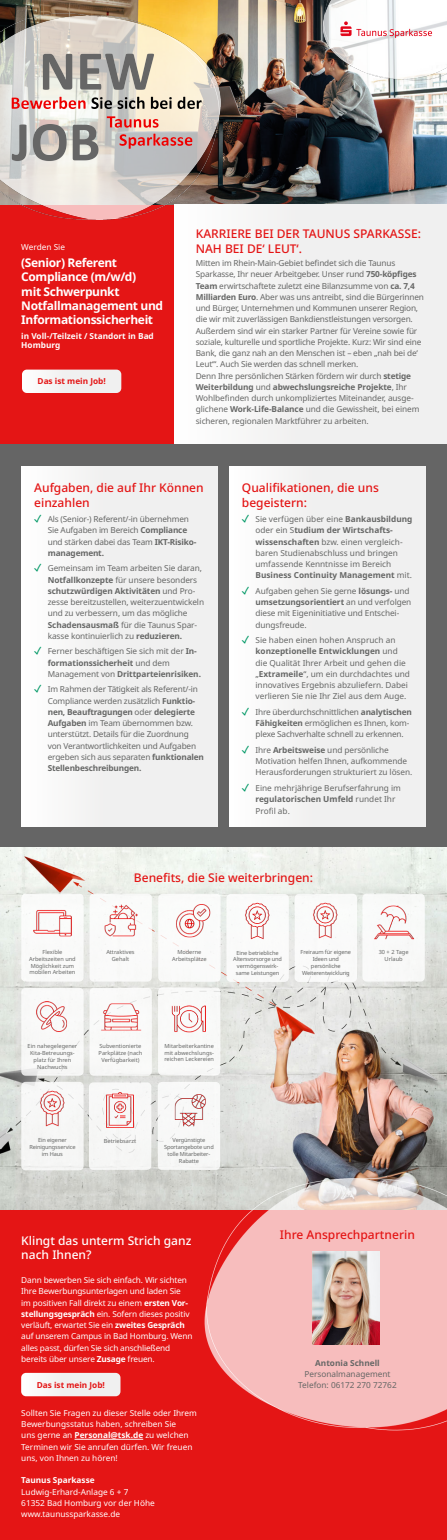
<style>
.page{position:relative;width:447px;height:1540px;background:#fff}
.page>*{position:absolute;margin:0;border:0;box-sizing:border-box;transform-origin:0 0}
.t1{font:500 12px/14.4px "Noto Sans";color:#e41515}
.t2{font:700 12px/14.4px "Noto Sans";letter-spacing:-.03em;color:#fff}
.t3{font:500 12px/14.4px "Noto Sans";color:#fff}
.t4{font:8.25px/11.2px "Noto Sans";letter-spacing:-.02em;color:#666766}
.t5{font:8.25px/11.2px "Noto Sans";letter-spacing:-.015em;color:#fff}
.t6{font:8.25px/11.2px "Noto Sans";color:#666766}
.t7{font:700 8.25px/9.9px "Noto Sans";color:#fff}
.t8{font:700 8.25px "Noto Sans";color:#e41515}
.t9{font:700 8.25px "Noto Sans";color:#666766}
.t10{font:5.62px/6.8px "Noto Sans";color:#666766;text-align:center}
.t11{font:5.62px/6.8px "Noto Sans";letter-spacing:-.02em;color:#666766;text-align:center}
.s1{font-weight:700}
</style>
<div class="page">
<div style="left:0;top:204px;width:174px;height:241px;background:#e41515"></div>
<img style="left:0;top:0;width:446px;height:204px">
<img style="left:0;top:13px;width:220px;height:206px">
<img style="left:314px;top:0;width:132px;height:88px">
<div style="left:174px;top:204px;width:272px;height:241px;background:linear-gradient(to right,#fbfbfa,#ececec)"></div>
<div style="left:0;top:445px;width:446px;height:403px;background:#656565"></div>
<svg style="left:22px;top:369px;width:99px;height:24px;background:#f2ebeb"></svg>
<div style="left:21px;top:466px;width:196px;height:360px;background:linear-gradient(to right,#fafafa,#ececec)"></div>
<div style="left:230px;top:466px;width:195px;height:360px;background:linear-gradient(to right,#fafafa,#ececec)"></div>
<img style="left:0;top:847px;width:446px;height:363px">
<div style="left:21px;top:893px;width:63px;height:88px;background:#fff;border-radius:4px"></div>
<img style="left:33px;top:909px;width:39px;height:28px">
<div style="left:89px;top:893px;width:63px;height:88px;background:#fff;border-radius:4px"></div>
<img style="left:98px;top:900px;width:45px;height:38px">
<div style="left:158px;top:893px;width:62px;height:88px;background:#fff;border-radius:4px"></div>
<img style="left:175px;top:904px;width:36px;height:34px">
<div style="left:226px;top:894px;width:62px;height:87px;background:#fff;border-radius:4px"></div>
<img style="left:245px;top:902px;width:25px;height:38px">
<div style="left:21px;top:1081px;width:63px;height:89px;background:#f6f6f5;border-radius:4px"></div>
<img style="left:30px;top:1088px;width:44px;height:39px">
<div style="left:362px;top:893px;width:62px;height:88px;background:#f8f9f8;border-radius:4px"></div>
<img style="left:374px;top:905px;width:40px;height:35px">
<div style="left:21px;top:987px;width:63px;height:88px;background:#f8f8f8;border-radius:4px"></div>
<img style="left:36px;top:1001px;width:31px;height:31px">
<div style="left:89px;top:987px;width:63px;height:88px;background:#f9f9f8;border-radius:4px"></div>
<img style="left:98px;top:1000px;width:44px;height:31px">
<div style="left:158px;top:987px;width:62px;height:88px;background:#f9f9f8;border-radius:4px"></div>
<img style="left:171px;top:1005px;width:35px;height:28px">
<div style="left:89px;top:1082px;width:62px;height:87px;background:#f6f7f6;border-radius:4px"></div>
<img style="left:98px;top:1089px;width:44px;height:41px">
<div style="left:158px;top:1081px;width:62px;height:88px;background:#f7f8f7;border-radius:4px"></div>
<img style="left:167px;top:1088px;width:39px;height:39px">
<div style="left:0;top:1210px;width:446px;height:329px;background:#e41515"></div>
<img style="left:160px;top:1163px;width:286px;height:268px">
<img style="left:312px;top:1251px;width:67px;height:92px">
<svg style="left:21px;top:1372px;width:99px;height:24px;background:#f2e9e9"></svg>
<hr style="left:74px;top:1438px;width:69px;height:1px;background:#fff">
<div style="left:294px;top:893px;width:63px;height:88px;background:#fff;border-radius:4px"></div>
<img style="left:313px;top:902px;width:25px;height:37px">
<svg style="left:34px;top:514px;width:7px;height:8px"></svg>
<svg style="left:34px;top:564px;width:7px;height:8px"></svg>
<svg style="left:34px;top:647px;width:7px;height:8px"></svg>
<svg style="left:34px;top:685px;width:7px;height:8px"></svg>
<svg style="left:242px;top:514px;width:7px;height:8px"></svg>
<svg style="left:242px;top:586px;width:7px;height:8px"></svg>
<svg style="left:242px;top:635px;width:7px;height:8px"></svg>
<svg style="left:242px;top:707px;width:7px;height:8px"></svg>
<svg style="left:242px;top:745px;width:7px;height:8px"></svg>
<svg style="left:242px;top:783px;width:7px;height:8px"></svg>
<p class="t5" style="left:21px;top:242px;width:45px">Werden Sie</p>
<h1 class="t2" style="left:21px;top:255px;width:143px">(Senior) Referent<br>Compliance (m/w/d)<br>mit Schwerpunkt<br>Notfallmanagement und<br>Informationssicherheit</h1>
<p class="t7" style="left:21px;top:331px;width:134px">in Voll-/Teilzeit / Standort in Bad<br>Homburg</p>
<p class="t8" style="left:38px;top:376px;width:70px">Das ist mein Job!</p>
<h1 class="t1" style="left:196px;top:227px;width:226px">KARRIERE BEI DER TAUNUS SPARKASSE:<br>NAH BEI DE‘ LEUT‘.</h1>
<p class="t4" style="left:196px;top:257px;width:230px">Mitten im Rhein-Main-Gebiet befindet sich die Taunus Sparkasse, Ihr neuer Arbeitgeber. Unser rund <span class="s1">750-köpfiges Team</span> erwirtschaftete zuletzt eine Bilanzsumme von <span class="s1">ca. 7,4<br>Milliarden Euro</span>. Aber was uns antreibt, sind die Bürgerinnen und Bürger, Unternehmen und Kommunen unserer Region, die wir mit zuverlässigen Bankdienstleistungen versorgen.<br>Außerdem sind wir ein starker Partner für Vereine sowie für soziale, kulturelle und sportliche Projekte. Kurz: Wir sind eine Bank, die ganz nah an den Menschen ist – eben „nah bei de‘ Leut‘“. Auch Sie werden das schnell merken.<br>Denn Ihre persönlichen Stärken fördern wir durch <span class="s1">stetige Weiterbildung</span> und <span class="s1">abwechslungsreiche Projekte</span>, Ihr Wohlbefinden durch unkompliziertes Miteinander, ausge&shy;glichene <span class="s1">Work-Life-Balance</span> und die Gewissheit, bei einem sicheren, regionalen Marktführer zu arbeiten.</p>
<h1 class="t1" style="left:34px;top:481px;width:171px">Aufgaben, die auf Ihr Können einzahlen</h1>
<p class="t4" style="left:48px;top:513px;width:150px">Als (Senior-) Referent/-in übernehmen<br>Sie Aufgaben im Bereich <span class="s1">Compliance </span>und stärken dabei das Team <span class="s1">IKT-Risiko&shy;management.</span></p>
<p class="t4" style="left:48px;top:563px;width:158px">Gemeinsam im Team arbeiten Sie daran, <span class="s1">Notfallkonzepte</span> für unsere besonders <span class="s1">schutzwürdigen Aktivitäten</span> und Pro&shy;zesse bereitzustellen, weiterzuentwickeln und zu verbessern, um das mögliche <span class="s1">Schadensausmaß</span> für die Taunus Spar&shy;kasse kontinuierlich zu <span class="s1">reduzieren.</span></p>
<p class="t4" style="left:48px;top:646px;width:155px">Ferner beschäftigen Sie sich mit der <span class="s1">In&shy;formationssicherheit</span> und dem<br>Management von <span class="s1">Drittparteienrisiken.</span></p>
<p class="t4" style="left:48px;top:684px;width:158px">Im Rahmen der Tätigkeit als Referent/-in Compliance werden zusätzlich <span class="s1">Funktio&shy;nen, Beauftragungen</span> oder <span class="s1">delegierte Aufgaben</span> im Team übernommen bzw. unterstützt. Details für die Zuordnung von Verantwortlichkeiten und Aufgaben ergeben sich aus separaten <span class="s1">funktionalen Stellenbeschreibungen.</span></p>
<h1 class="t1" style="left:242px;top:481px;width:138px">Qualifikationen, die uns begeistern:</h1>
<p class="t6" style="left:255px;top:513px;width:158px">Sie verfügen über eine <span class="s1">Bankausbildung </span>oder ein S<span class="s1">tudium der Wirtschafts&shy;wissenschaften</span> bzw. einen vergleich&shy;baren Studienabschluss und bringen umfassende Kenntnisse im Bereich <span class="s1">Business Continuity Management</span> mit.</p>
<p class="t4" style="left:255px;top:585px;width:157px">Aufgaben gehen Sie gerne <span class="s1">lösungs-</span> und <span class="s1">umsetzungsorientiert</span> an und verfolgen diese mit Eigeninitiative und Entschei&shy;dungsfreude.</p>
<p class="t6" style="left:255px;top:634px;width:156px">Sie haben einen hohen Anspruch an <span class="s1">konzeptionelle Entwicklungen</span> und die Qualität Ihrer Arbeit und gehen die „<span class="s1">Extrameile</span>“, um ein durchdachtes und innovatives Ergebnis abzuliefern. Dabei verlieren Sie nie Ihr Ziel aus dem Auge.</p>
<p class="t4" style="left:255px;top:706px;width:158px">Ihre überdurchschnittlichen <span class="s1">analytischen<br>Fähigkeiten</span> ermöglichen es Ihnen, kom&shy;plexe Sachverhalte schnell zu erkennen.</p>
<p class="t4" style="left:255px;top:744px;width:158px">Ihre <span class="s1">Arbeitsweise</span> und persönliche<br>Motivation helfen Ihnen, aufkommende<br>Herausforderungen strukturiert zu lösen.</p>
<p class="t6" style="left:255px;top:782px;width:147px">Eine mehrjährige Berufserfahrung im <span class="s1">regulatorischen Umfeld</span> rundet Ihr<br>Profil ab.</p>
<h1 class="t1" style="left:134px;top:870px;width:180px">Benefits, die Sie weiterbringen:</h1>
<p class="t10" style="left:29px;top:948px;width:48px">Flexible<br>Arbeitszeiten und<br>Möglichkeit zum mobilen Arbeiten</p>
<p class="t10" style="left:106px;top:948px;width:30px">Attraktives<br>Gehalt</p>
<p class="t10" style="left:172px;top:949px;width:36px">Moderne<br>Arbeitsplätze</p>
<p class="t11" style="left:233px;top:949px;width:50px">Eine betriebliche<br>Altersvorsorge und vermögenswirk&shy;same Leistungen</p>
<p class="t11" style="left:300px;top:949px;width:52px">Freiraum für eigene<br>Ideen und persönliche<br>Weiterentwicklung</p>
<p class="t10" style="left:28px;top:1042px;width:51px">Ein nahegelegener<br>Kita-Betreuungs&shy;platz für Ihren<br>Nachwuchs</p>
<p class="t10" style="left:98px;top:1042px;width:45px">Subventionierte<br>Parkplätze (nach<br>Verfügbarkeit)</p>
<p class="t10" style="left:164px;top:1042px;width:51px;text-align:justify">Mitarbeiterkantine mit abwechslungs&shy;reichen Leckereien</p>
<p class="t11" style="left:29px;top:1136px;width:48px">Ein eigener<br>Reinigungsservice im Haus</p>
<p class="t10" style="left:104px;top:1137px;width:34px">Betriebsarzt</p>
<p class="t11" style="left:164px;top:1137px;width:51px">Vergünstigte<br>Sportangebote und tolle Mitarbeiter-<br>Rabatte</p>
<p class="t10" style="left:378px;top:948px;width:31px">30 + 2 Tage<br>Urlaub</p>
<h1 class="t3" style="left:21px;top:1233px;width:171px">Klingt das unterm Strich ganz nach Ihnen?</h1>
<p class="t5" style="left:21px;top:1274px;width:172px">Dann bewerben Sie sich einfach. Wir sichten Ihre Bewerbungsunterlagen und laden Sie im positiven Fall direkt zu einem <span class="s1">ersten Vor&shy;stellungsgespräch</span> ein. Sofern dieses positiv verläuft, erwartet Sie ein <span class="s1">zweites Gespräch </span>auf unserem Campus in Bad Homburg. Wenn alles passt, dürfen Sie sich anschließend bereits über unsere <span class="s1">Zusage</span> freuen.</p>
<h1 class="t1" style="left:280px;top:1227px;width:136px">Ihre Ansprechpartnerin</h1>
<p class="t9" style="left:315px;top:1358px;width:66px">Antonia Schnell</p>
<p class="t6" style="left:304px;top:1368px;width:88px">Personalmanagement</p>
<p class="t8" style="left:37px;top:1379px;width:70px">Das ist mein Job!</p>
<p class="t6" style="left:298px;top:1379px;width:100px">Telefon: 06172 270 72762</p>
<p class="t5" style="left:21px;top:1407px;width:177px">Sollten Sie Fragen zu dieser Stelle oder Ihrem Bewerbungsstatus haben, schreiben Sie<br>uns gerne an <span class="s1">Personal@tsk.de</span> zu welchen Terminen wir Sie anrufen dürfen. Wir freuen uns, von Ihnen zu hören!</p>
<p class="t7" style="left:21px;top:1475px;width:75px">Taunus Sparkasse</p>
<p class="t5" style="left:21px;top:1485px;width:135px">Ludwig-Erhard-Anlage 6 + 7<br>61352 Bad Homburg vor der Höhe www.taunussparkasse.de</p>
</div>
